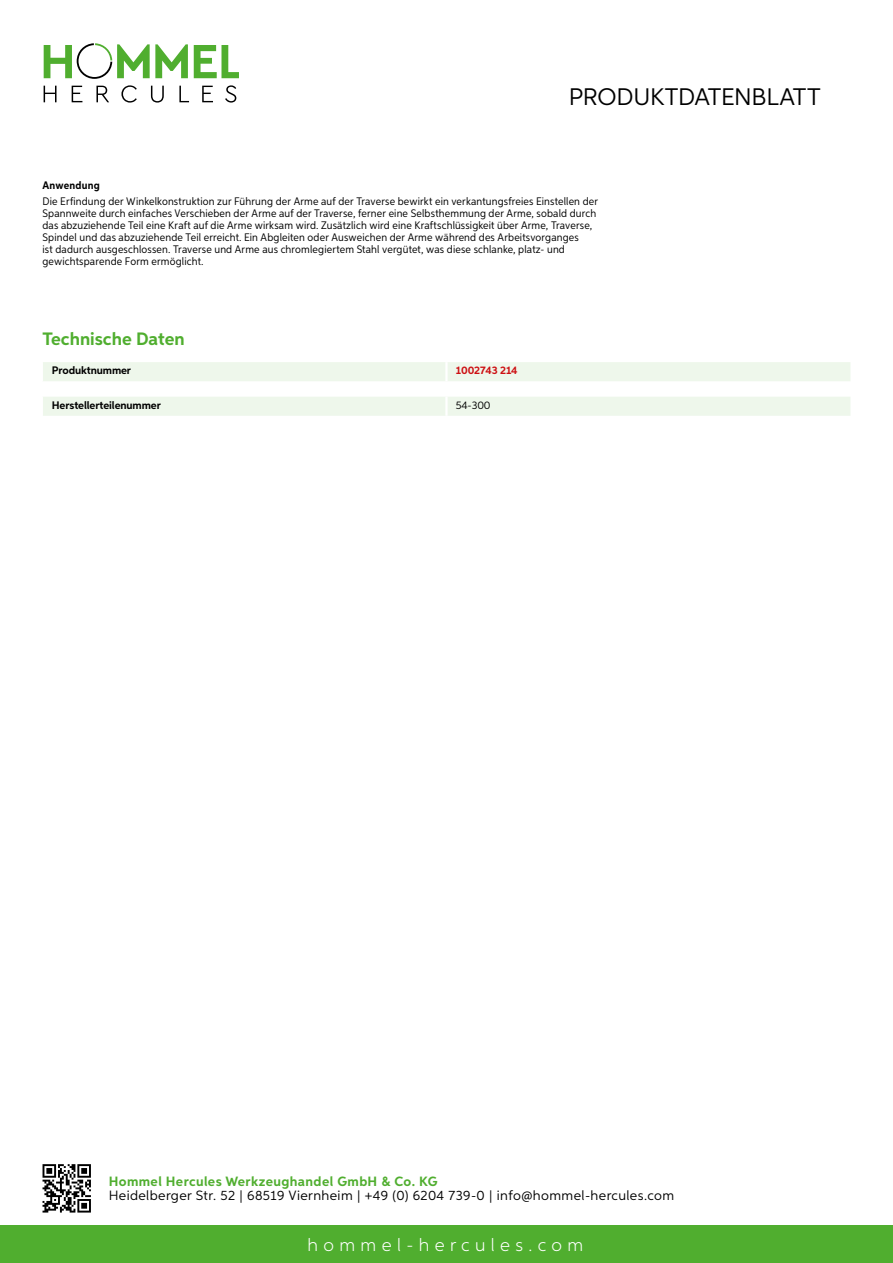
<style>
.page{position:relative;width:893px;height:1263px;background:#fff}
.page>*{position:absolute;margin:0;border:0;box-sizing:border-box;transform-origin:0 0}
.t1{font:24px "Aspira";letter-spacing:-.01em;color:#000}
.t2{font:300 18px "Aspira";letter-spacing:.3em;color:#fff}
.t3{font:700 18px "Aspira";color:#50ae2f}
.t4{font:13.5px "Aspira";letter-spacing:.03em;color:#000}
.t5{font:700 13.5px "Aspira";letter-spacing:.03em;color:#50ae2f}
.t6{font:10.95px/12px "Aspira Nar";letter-spacing:.015em;color:#000}
.t7{font:700 10.95px "Aspira";letter-spacing:-.01em;color:#000}
.t8{font:700 10.95px "Aspira";letter-spacing:-.01em;color:#cd1013}
.t9{font:700 10.95px "Aspira Nar";letter-spacing:.02em;color:#000}
.t10{font:10.95px "Aspira";color:#000}
</style>
<div class="page">
<div style="left:0;top:1226px;width:893px;height:37px;background:#50ae2f"></div>
<svg style="left:43px;top:1164px;width:48px;height:48px"></svg>
<svg style="left:194px;top:45px;width:45px;height:33px"></svg>
<svg style="left:44px;top:43px;width:144px;height:36px"></svg>
<svg style="left:44px;top:86px;width:13px;height:16px"></svg>
<svg style="left:72px;top:86px;width:10px;height:16px"></svg>
<svg style="left:96px;top:86px;width:13px;height:16px"></svg>
<svg style="left:121px;top:85px;width:16px;height:18px"></svg>
<svg style="left:151px;top:86px;width:13px;height:17px"></svg>
<svg style="left:179px;top:86px;width:10px;height:16px"></svg>
<svg style="left:202px;top:86px;width:11px;height:16px"></svg>
<svg style="left:225px;top:85px;width:11px;height:18px"></svg>
<div style="left:43px;top:362px;width:807px;height:19px;background:#eef7eb"></div>
<hr style="left:445px;top:362px;width:3px;height:19px;background:#fff">
<div style="left:43px;top:397px;width:807px;height:19px;background:#eef7eb"></div>
<hr style="left:445px;top:397px;width:3px;height:19px;background:#fff">
<h1 class="t1" style="left:569px;top:82px;width:253px">Produktdatenblatt</h1>
<p class="t9" style="left:43px;top:179px;width:59px">Anwendung</p>
<p class="t6" style="left:43px;top:195px;width:557px">Die Erfindung der Winkelkonstruktion zur Führung der Arme auf der Traverse bewirkt ein verkantungsfreies Einstellen der Spannweite durch einfaches Verschieben der Arme auf der Traverse, ferner eine Selbsthemmung der Arme, sobald durch das abzuziehende Teil eine Kraft auf die Arme wirksam wird. Zusätzlich wird eine Kraftschlüssigkeit über Arme, Traverse, Spindel und das abzuziehende Teil erreicht. Ein Abgleiten oder Ausweichen der Arme während des Arbeitsvorganges<br>ist dadurch ausgeschlossen. Traverse und Arme aus chromlegiertem Stahl vergütet, was diese schlanke, platz- und gewichtsparende Form ermöglicht.</p>
<h2 class="t3" style="left:43px;top:328px;width:144px">Technische Daten</h2>
<p class="t7" style="left:52px;top:364px;width:81px">Produktnummer</p>
<p class="t8" style="left:456px;top:364px;width:63px">1002743 214</p>
<p class="t7" style="left:52px;top:398px;width:111px">Herstellerteilenummer</p>
<p class="t10" style="left:456px;top:398px;width:36px">54-300</p>
<p class="t5" style="left:109px;top:1172px;width:330px">Hommel Hercules Werkzeughandel GmbH &amp; Co. KG</p>
<p class="t4" style="left:109px;top:1187px;width:567px">Heidelberger Str. 52 | 68519 Viernheim | +49 (0) 6204 739-0 | info@hommel-hercules.com</p>
<h2 class="t2" style="left:307px;top:1234px;width:277px">hommel-hercules.com</h2>
</div>
